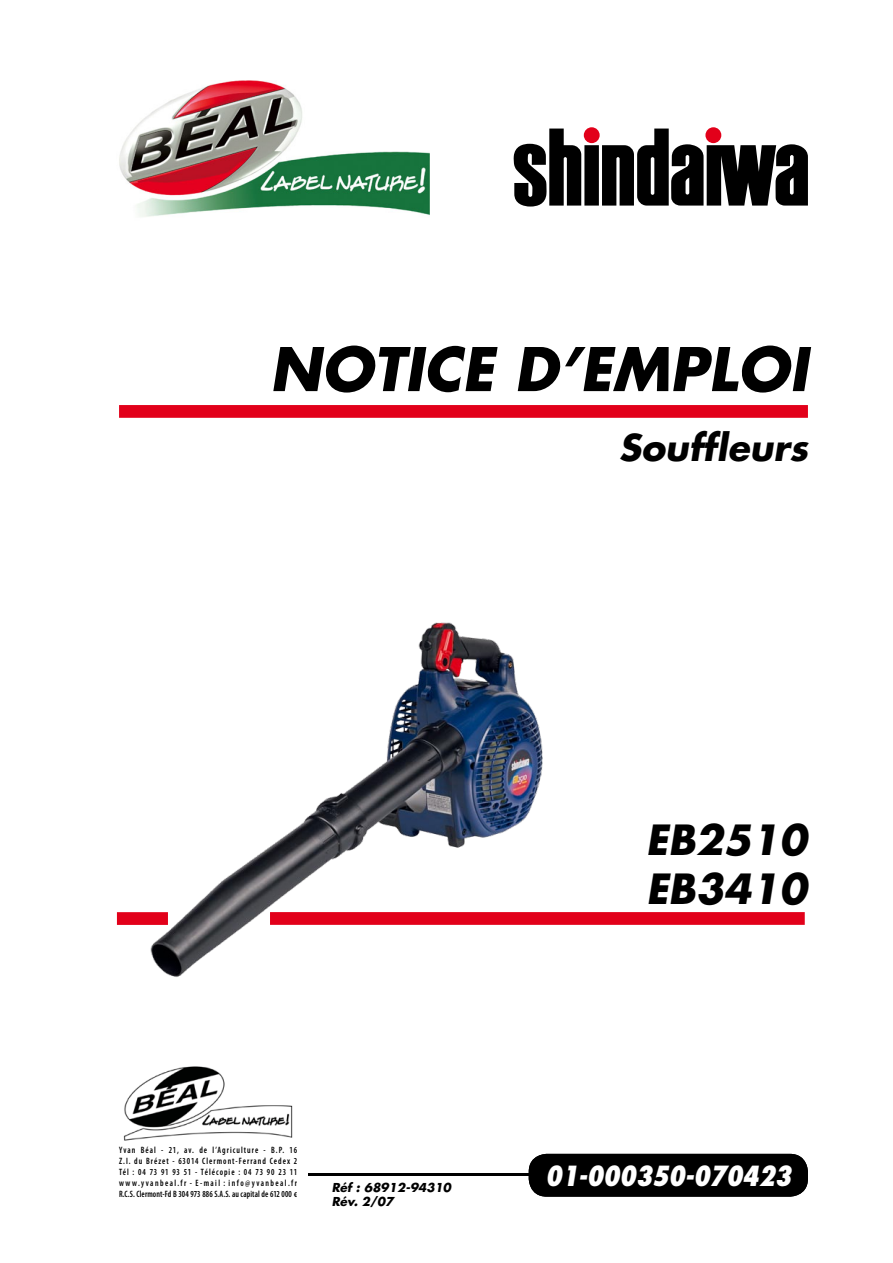
<style>
.page{position:relative;width:893px;height:1263px;background:#fff}
.page>*{position:absolute;margin:0;border:0;box-sizing:border-box;transform-origin:0 0}
.t1{font:italic 700 58.5px "Futura";color:#000}
.t2{font:italic 700 40.5px/48.6px "Futura";color:#000}
.t3{font:italic 700 36px "Futura";color:#000}
.t4{font:italic 800 condensed 27px "Futura";color:#fff}
.t5{font:italic 700 12px/14.4px "Futura";color:#000}
.t6{font:600 condensed 9.15px/11.1px "Myriad Pro";letter-spacing:.015em;color:#000;text-align:justify;scale:.9 1}
</style>
<div class="page">
<div style="left:270px;top:912px;width:535px;height:13px;background:#e2001a"></div>
<div style="left:117px;top:912px;width:51px;height:13px;background:#e2001a"></div>
<img style="left:142px;top:622px;width:423px;height:355px">
<div style="left:584px;top:145px;width:15px;height:61px;background:#000"></div>
<div style="left:584px;top:127px;width:16px;height:16px;background:#e2001a;border-radius:50%"></div>
<svg style="left:602px;top:129px;width:206px;height:77px"></svg>
<div style="left:705px;top:127px;width:16px;height:16px;background:#e2001a;border-radius:50%"></div>
<svg style="left:514px;top:129px;width:67px;height:78px"></svg>
<img style="left:119px;top:81px;width:311px;height:136px">
<img style="left:123px;top:1066px;width:170px;height:75px">
<div style="left:119px;top:405px;width:689px;height:13px;background:#e2001a"></div>
<div style="left:529px;top:1154px;width:279px;height:43px;background:#000;border-radius:18px"></div>
<hr style="left:308px;top:1174px;width:221px;height:2px;background:#000">
<h1 class="t1" style="left:270px;top:330px;width:540px">NOTICE D’EMPLOI</h1>
<h3 class="t3" style="left:619px;top:423px;width:190px">Souffleurs</h3>
<h2 class="t2" style="left:646px;top:815px;width:162px">EB2510<br>EB3410</h2>
<p class="t6" style="left:119px;top:1144px;width:199px">Yvan Béal - 21, av. de l’Agriculture - B.P. 16<br>Z.I. du Brézet - 63014 Clermont-Ferrand Cedex 2<br>Tél : 04 73 91 93 51 - Télécopie : 04 73 90 23 11 www.yvanbeal.fr - E-mail : info@yvanbeal.fr R.C.S. Clermont-Fd B 304 973 886 S.A.S. au capital de 612 000 €</p>
<h3 class="t5" style="left:332px;top:1180px;width:121px">Réf : 68912-94310<br>Rév. 2/07</h3>
<h3 class="t4" style="left:546px;top:1159px;width:247px">01-000350-070423</h3>
</div>
